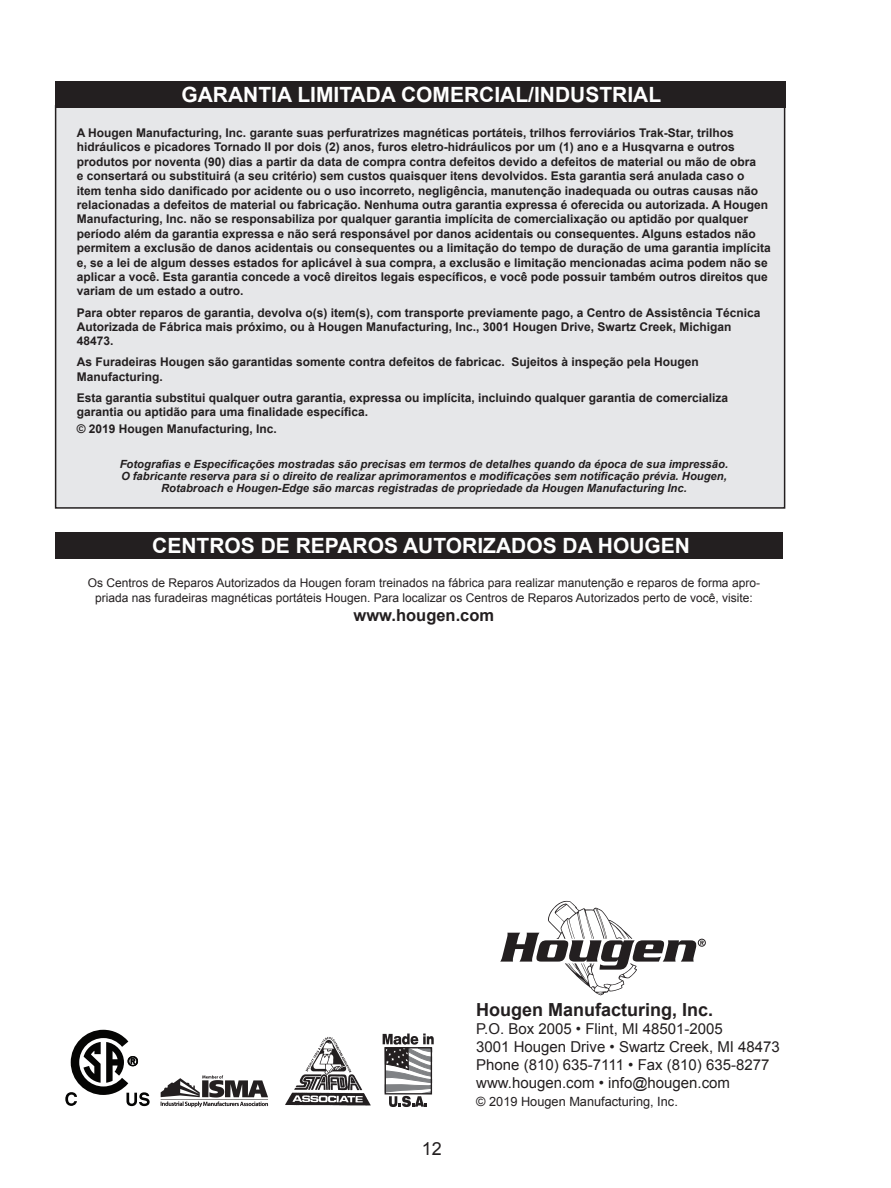
<style>
.page{position:relative;width:891px;height:1188px;background:#fff}
.page>*{position:absolute;margin:0;border:0;box-sizing:border-box;transform-origin:0 0}
.t1{font:700 21px "Arial";color:#fff}
.t2{font:700 18px "Arial";color:#231f20}
.t3{font:18px "Arial";color:#231f20}
.t4{font:700 16.5px "Arial";color:#231f20}
.t5{font:15px/18px "Arial";color:#231f20}
.t6{font:12.75px "Arial";color:#231f20}
.t7{font:700 12px/14.4px "Arial";color:#231f20}
.t8{font:12px/14.4px "Arial";color:#231f20;text-align:center}
.t9{font:italic 700 11.25px/12px "Arial";color:#231f20;text-align:center}
</style>
<div class="page">
<div style="left:56px;top:106px;width:729px;height:402px;background:#e6e7e9"></div>
<div style="left:55px;top:81px;width:730px;height:27px;background:#231f20"></div>
<div style="left:56px;top:532px;width:727px;height:27px;background:#231f20"></div>
<svg style="left:383px;top:1034px;width:51px;height:73px"></svg>
<svg style="left:500px;top:901px;width:204px;height:95px"></svg>
<div style="left:698px;top:939px;width:8px;height:8px;border:1px solid #231f20;border-radius:50%"></div>
<img style="left:160px;top:1075px;width:109px;height:33px">
<img style="left:285px;top:1037px;width:86px;height:69px">
<svg style="left:65px;top:1030px;width:85px;height:76px"></svg>
<h1 class="t1" style="left:181px;top:81px;width:33px">GARA</h1>
<h1 class="t1" style="left:243px;top:81px;width:190px">NTIA LIMITADA COMER</h1>
<h1 class="t1" style="left:479px;top:81px;width:106px">CIAL/INDUSTR</h1>
<h1 class="t1" style="left:627px;top:81px;width:21px">IAL</h1>
<p class="t7" style="left:77px;top:126px;width:696px">A Hougen Manufacturing, Inc. garante suas perfuratrizes magnéticas portáteis, trilhos ferroviários Trak-Star, trilhos hidráulicos e picadores Tornado II por dois (2) anos, furos eletro-hidráulicos por um (1) ano e a Husqvarna e outros produtos por noventa (90) dias a partir da data de compra contra defeitos devido a defeitos de material ou mão de obra<br>e consertará ou substituirá (a seu critério) sem custos quaisquer itens devolvidos. Esta garantia será anulada caso o item tenha sido danificado por acidente ou o uso incorreto, negligência, manutenção inadequada ou outras causas não relacionadas a defeitos de material ou fabricação. Nenhuma outra garantia expressa é oferecida ou autorizada. A Hougen Manufacturing, Inc. não se responsabiliza por qualquer garantia implícita de comercialixação ou aptidão por qualquer período além da garantia expressa e não será responsável por danos acidentais ou consequentes. Alguns estados não permitem a exclusão de danos acidentais ou consequentes ou a limitação do tempo de duração de uma garantia implícita e, se a lei de algum desses estados for aplicável à sua compra, a exclusão e limitação mencionadas acima podem não se aplicar a você. Esta garantia concede a você direitos legais específicos, e você pode possuir também outros direitos que variam de um estado a outro.</p>
<p class="t7" style="left:77px;top:306px;width:685px">Para obter reparos de garantia, devolva o(s) item(s), com transporte previamente pago, a Centro de Assistência Técnica<br>Autorizada de Fábrica mais próximo, ou à Hougen Manufacturing, Inc., 3001 Hougen Drive, Swartz Creek, Michigan<br>48473.</p>
<p class="t7" style="left:77px;top:355px;width:624px">As Furadeiras Hougen são garantidas somente contra defeitos de fabricac. Sujeitos à inspeção pela Hougen<br>Manufacturing.</p>
<p class="t7" style="left:77px;top:391px;width:653px">Esta garantia substitui qualquer outra garantia, expressa ou implícita, incluindo qualquer garantia de comercializa garantia ou aptidão para uma finalidade específica.</p>
<p class="t7" style="left:77px;top:422px;width:202px">© 2019 Hougen Manufacturing, Inc.</p>
<p class="t9" style="left:120px;top:458px;width:610px">Fotografias e Especificações mostradas são precisas em termos de detalhes quando da época de sua impressão.<br>O fabricante reserva para si o direito de realizar aprimoramentos e modificações sem notificação prévia. Hougen,<br>Rotabroach e Hougen-Edge são marcas registradas de propriedade da Hougen Manufacturing Inc.</p>
<h1 class="t1" style="left:152px;top:532px;width:60px">CENTROS</h1>
<h1 class="t1" style="left:261px;top:532px;width:93px">DE REPAROS</h1>
<h1 class="t1" style="left:403px;top:532px;width:16px">AUTOR</h1>
<h1 class="t1" style="left:477px;top:532px;width:214px">IZADOS DA HOU GEN</h1>
<p class="t8" style="left:88px;top:576px;width:674px">Os Centros de Reparos Autorizados da Hougen foram treinados na fábrica para realizar manutenção e reparos de forma apro&shy;priada nas furadeiras magnéticas portáteis Hougen. Para localizar os Centros de Reparos Autorizados perto de você, visite:</p>
<h3 class="t4" style="left:354px;top:605px;width:142px">www.hougen.com</h3>
<h2 class="t3" style="left:422px;top:1137px;width:22px">12</h2>
<h2 class="t2" style="left:476px;top:998px;width:239px">Hougen Manufacturing, Inc.</h2>
<p class="t5" style="left:476px;top:1020px;width:305px">P.O. Box 2005 • Flint, MI 48501-2005<br>3001 Hougen Drive • Swartz Creek, MI 48473<br>Phone (810) 635-7111 • Fax (810) 635-8277 www.hougen.com • info@hougen.com</p>
<p class="t6" style="left:476px;top:1093px;width:203px">© 2019 Hougen Manufacturing, Inc.</p>
</div>
